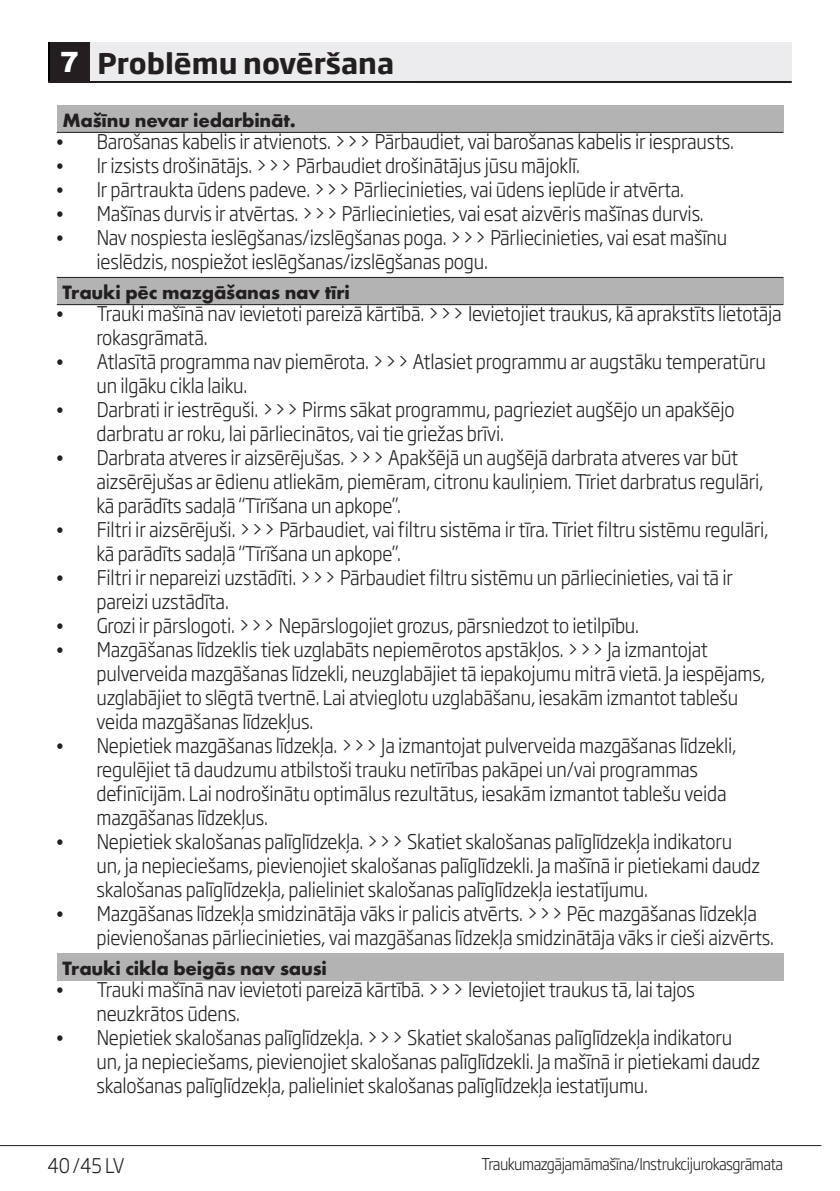
<style>
.page{position:relative;width:840px;height:1191px;background:#fff}
.page>*{position:absolute;margin:0;border:0;box-sizing:border-box;transform-origin:0 0}
.Ana_Baslik{font:700 28px "Soho Gothic Pro";color:#231f20}
.t1{font:900 28px "Arial";color:#fff}
.t2{font:300 20px/24px "Soho Gothic Pro";letter-spacing:-.01em;color:#231f20;scale:.9 1}
.Yazi_alanlari{font:700 20px "Futura TOT";letter-spacing:-.01em;color:#231f20}
.t3{font:300 16px "Soho Gothic Pro";letter-spacing:-.035em;color:#231f20;scale:.9 1}
.s1{font-family:"Arial";font-weight:700}
</style>
<div class="page">
<hr style="left:0;top:1145px;width:821px;height:1px;background:#231f20">
<div style="left:48px;top:43px;width:40px;height:39px;background:#000"></div>
<div style="left:88px;top:43px;width:703px;height:39px;background:#ececee"></div>
<hr style="left:48px;top:81px;width:743px;height:2px;background:#231f20">
<div style="left:50px;top:43px;width:39px;height:39px;background:#231f20"></div>
<div style="left:57px;top:105px;width:725px;height:27px;background:#b3b3b3"></div>
<hr style="left:57px;top:132px;width:725px;height:1px;background:#231f20">
<div style="left:57px;top:277px;width:725px;height:28px;background:#b3b3b3"></div>
<hr style="left:57px;top:277px;width:725px;height:1px;background:#231f20">
<hr style="left:57px;top:304px;width:725px;height:1px;background:#231f20">
<div style="left:57px;top:953px;width:725px;height:27px;background:#b3b3b3"></div>
<p class="t1" style="left:60px;top:42px;width:20px">7</p>
<p class="Ana_Baslik" style="left:98px;top:42px;width:298px">Problēmu novēršana</p>
<p class="Yazi_alanlari" style="left:62px;top:108px;width:235px">Mašīnu nevar iedarbināt.</p>
<p class="t2" style="left:57px;top:128px;width:753px"><span class="s1">•</span> Barošanas kabelis ir atvienots. &gt;&gt;&gt; Pārbaudiet, vai barošanas kabelis ir iesprausts.</p>
<p class="t2" style="left:57px;top:152px;width:582px"><span class="s1">•</span> Ir izsists drošinātājs. &gt;&gt;&gt; Pārbaudiet drošinātājus jūsu mājoklī.</p>
<p class="t2" style="left:57px;top:176px;width:698px"><span class="s1">•</span> Ir pārtraukta ūdens padeve. &gt;&gt;&gt; Pārliecinieties, vai ūdens ieplūde ir atvērta.</p>
<p class="t2" style="left:57px;top:200px;width:720px"><span class="s1">•</span> Mašīnas durvis ir atvērtas. &gt;&gt;&gt; Pārliecinieties, vai esat aizvēris mašīnas durvis.</p>
<p class="t2" style="left:96px;top:224px;width:702px;text-indent:-40px"><span class="s1">•</span> Nav nospiesta ieslēgšanas/izslēgšanas poga. &gt;&gt;&gt; Pārliecinieties, vai esat mašīnu ieslēdzis, nospiežot ieslēgšanas/izslēgšanas pogu.</p>
<p class="Yazi_alanlari" style="left:62px;top:280px;width:288px">Trauki pēc mazgāšanas nav tīri</p>
<p class="t2" style="left:96px;top:300px;width:762px;text-indent:-40px"><span class="s1">•</span> Trauki mašīnā nav ievietoti pareizā kārtībā. &gt;&gt;&gt; Ievietojiet traukus, kā aprakstīts lietotāja rokasgrāmatā.</p>
<p class="t2" style="left:96px;top:348px;width:744px;text-indent:-40px"><span class="s1">•</span> Atlasītā programma nav piemērota. &gt;&gt;&gt; Atlasiet programmu ar augstāku temperatūru un ilgāku cikla laiku.</p>
<p class="t2" style="left:96px;top:396px;width:710px;text-indent:-40px"><span class="s1">•</span> Darbrati ir iestrēguši. &gt;&gt;&gt; Pirms sākat programmu, pagrieziet augšējo un apakšējo darbratu ar roku, lai pārliecinātos, vai tie griežas brīvi.</p>
<p class="t2" style="left:96px;top:444px;width:742px;text-indent:-40px"><span class="s1">•</span> Darbrata atveres ir aizsērējušas. &gt;&gt;&gt; Apakšējā un augšējā darbrata atveres var būt aizsērējušas ar ēdienu atliekām, piemēram, citronu kauliņiem. Tīriet darbratus regulāri, kā parādīts sadaļā “Tīrīšana un apkope”.</p>
<p class="t2" style="left:96px;top:516px;width:748px;text-indent:-40px"><span class="s1">•</span> Filtri ir aizsērējuši. &gt;&gt;&gt; Pārbaudiet, vai filtru sistēma ir tīra. Tīriet filtru sistēmu regulāri, kā parādīts sadaļā “Tīrīšana un apkope”.</p>
<p class="t2" style="left:96px;top:564px;width:708px;text-indent:-40px"><span class="s1">•</span> Filtri ir nepareizi uzstādīti. &gt;&gt;&gt; Pārbaudiet filtru sistēmu un pārliecinieties, vai tā ir pareizi uzstādīta.</p>
<p class="t2" style="left:57px;top:612px;width:648px"><span class="s1">•</span> Grozi ir pārslogoti. &gt;&gt;&gt; Nepārslogojiet grozus, pārsniedzot to ietilpību.</p>
<p class="t2" style="left:96px;top:636px;width:744px;text-indent:-40px"><span class="s1">•</span> Mazgāšanas līdzeklis tiek uzglabāts nepiemērotos apstākļos. &gt;&gt;&gt; Ja izmantojat pulverveida mazgāšanas līdzekli, neuzglabājiet tā iepakojumu mitrā vietā. Ja iespējams, uzglabājiet to slēgtā tvertnē. Lai atvieglotu uzglabāšanu, iesakām izmantot tablešu veida mazgāšanas līdzekļus.</p>
<p class="t2" style="left:96px;top:732px;width:712px;text-indent:-40px"><span class="s1">•</span> Nepietiek mazgāšanas līdzekļa. &gt;&gt;&gt; Ja izmantojat pulverveida mazgāšanas līdzekli, regulējiet tā daudzumu atbilstoši trauku netīrības pakāpei un/vai programmas definīcijām. Lai nodrošinātu optimālus rezultātus, iesakām izmantot tablešu veida mazgāšanas līdzekļus.</p>
<p class="t2" style="left:96px;top:828px;width:738px;text-indent:-40px"><span class="s1">•</span> Nepietiek skalošanas palīglīdzekļa. &gt;&gt;&gt; Skatiet skalošanas palīglīdzekļa indikatoru un, ja nepieciešams, pievienojiet skalošanas palīglīdzekli. Ja mašīnā ir pietiekami daudz skalošanas palīglīdzekļa, palieliniet skalošanas palīglīdzekļa iestatījumu.</p>
<p class="t2" style="left:96px;top:900px;width:754px;text-indent:-40px"><span class="s1">•</span> Mazgāšanas līdzekļa smidzinātāja vāks ir palicis atvērts. &gt;&gt;&gt; Pēc mazgāšanas līdzekļa pievienošanas pārliecinieties, vai mazgāšanas līdzekļa smidzinātāja vāks ir cieši aizvērts.</p>
<p class="Yazi_alanlari" style="left:62px;top:955px;width:266px">Trauki cikla beigās nav sausi</p>
<p class="t2" style="left:96px;top:976px;width:666px;text-indent:-40px"><span class="s1">•</span> Trauki mašīnā nav ievietoti pareizā kārtībā. &gt;&gt;&gt; Ievietojiet traukus tā, lai tajos neuzkrātos ūdens.</p>
<p class="t2" style="left:96px;top:1024px;width:738px;text-indent:-40px"><span class="s1">•</span> Nepietiek skalošanas palīglīdzekļa. &gt;&gt;&gt; Skatiet skalošanas palīglīdzekļa indikatoru un, ja nepieciešams, pievienojiet skalošanas palīglīdzekli. Ja mašīnā ir pietiekami daudz skalošanas palīglīdzekļa, palieliniet skalošanas palīglīdzekļa iestatījumu.</p>
<p class="t2" style="left:47px;top:1152px;width:87px">40 /45 LV</p>
<p class="t3" style="left:481px;top:1151px;width:336px">Trauku mazgājamā mašīna / Instrukciju rokasgrāmata</p>
</div>
